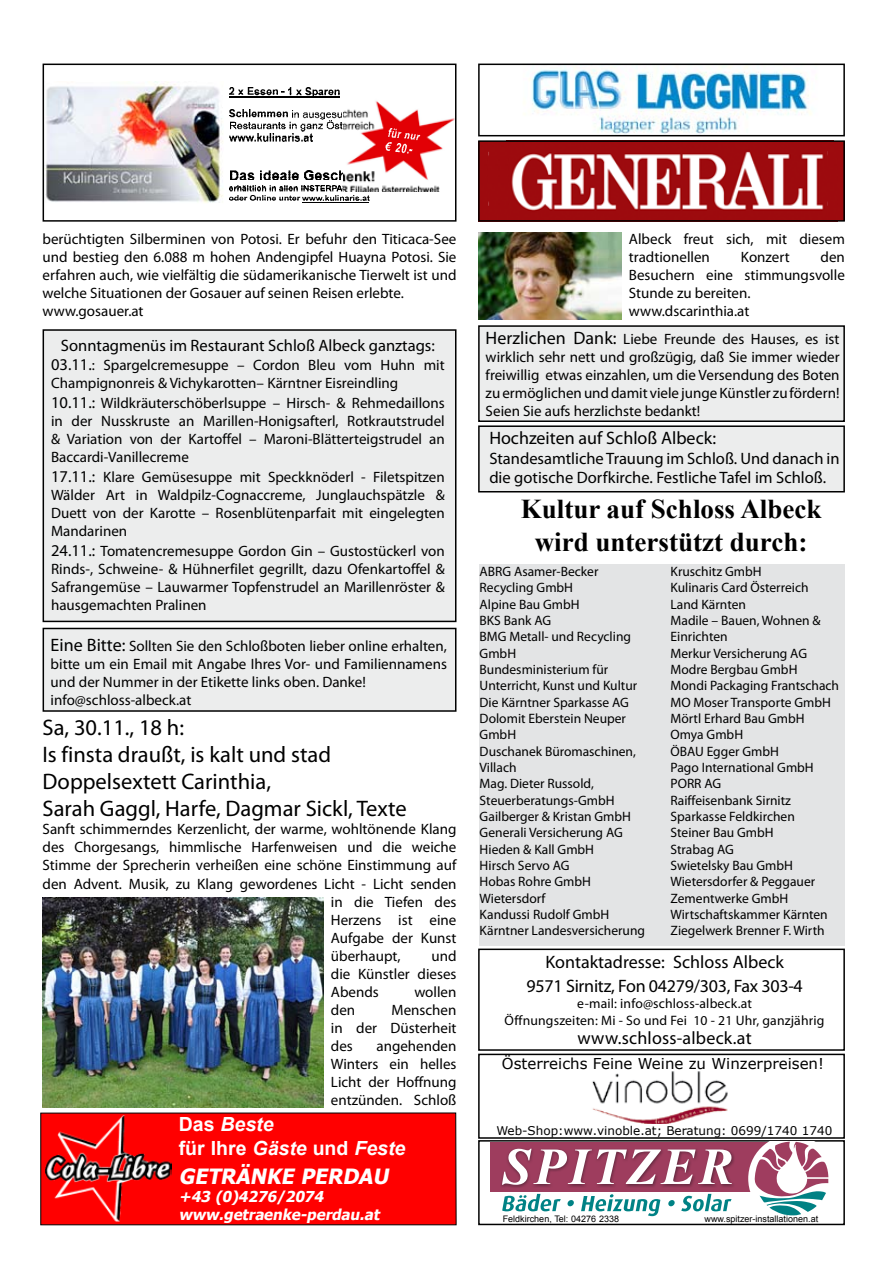
<style>
.page{position:relative;width:896px;height:1272px;background:#fff}
.page>*{position:absolute;margin:0;border:0;box-sizing:border-box;transform-origin:0 0}
.t1{font:700 27.15px/32.7px "Times New Roman";color:#000;text-align:center}
.t2{font:22.5px/27px "Myriad Pro";color:#000}
.t3{font:italic 700 21px "Tahoma";color:#fff}
.t4{font:italic 700 19.5px/23.4px "Arial";color:#fff}
.t5{font:18px/24.2px "Myriad Pro";color:#000;text-align:center}
.t6{font:16.5px/19.8px "Myriad Pro";color:#000}
.t7{font:15px/18px "Myriad Pro";color:#000;text-align:justify}
.t8{font:italic 700 15px/18px "Tahoma";color:#fff}
.t9{font:15px "Verdana";color:#000}
.t10{font:13.65px/16.4px "Myriad Pro";color:#000}
.t11{font:12px "Verdana";color:#000}
.t12{font:9px "Arial";color:#000}
.s1{font-size:16.5px}
.s2{font-size:18px}
.s3{font-style:normal}
</style>
<div class="page">
<div style="left:43px;top:330px;width:412px;height:291px;background:#eceded"></div>
<div style="left:43px;top:329px;width:413px;height:293px;border:2px solid #000"></div>
<div style="left:43px;top:628px;width:412px;height:83px;background:#eceded"></div>
<div style="left:43px;top:627px;width:413px;height:84px;border:2px solid #000"></div>
<img style="left:833px;top:143px;width:8px;height:76px">
<div style="left:478px;top:326px;width:365px;height:95px;background:#eceded"></div>
<div style="left:478px;top:325px;width:366px;height:97px;border:2px solid #000"></div>
<div style="left:41px;top:1112px;width:415px;height:112px;background:#f00"></div>
<img style="left:45px;top:1115px;width:126px;height:106px">
<div style="left:478px;top:948px;width:366px;height:102px;border:2px solid #000"></div>
<div style="left:478px;top:1053px;width:366px;height:85px;border:2px solid #000"></div>
<div style="left:478px;top:1140px;width:366px;height:85px;border:2px solid #000"></div>
<div style="left:479px;top:563px;width:365px;height:383px;background:#e3e4e5"></div>
<img style="left:592px;top:1071px;width:136px;height:52px">
<img style="left:529px;top:67px;width:283px;height:66px">
<div style="left:478px;top:64px;width:366px;height:72px;border:2px solid #000"></div>
<div style="left:490px;top:1142px;width:301px;height:49px;background:#9e3d5e"></div>
<svg style="left:747px;top:1141px;width:82px;height:75px"></svg>
<img style="left:501px;top:1152px;width:233px;height:36px">
<svg style="left:501px;top:1148px;width:230px;height:36px"></svg>
<svg style="left:502px;top:1193px;width:58px;height:18px"></svg>
<svg style="left:567px;top:1199px;width:7px;height:7px"></svg>
<svg style="left:581px;top:1194px;width:79px;height:22px"></svg>
<svg style="left:667px;top:1199px;width:7px;height:7px"></svg>
<svg style="left:681px;top:1193px;width:50px;height:18px"></svg>
<img style="left:508px;top:143px;width:325px;height:76px">
<div style="left:478px;top:425px;width:366px;height:67px;background:#eceded;border:2px solid #000"></div>
<div style="left:481px;top:143px;width:27px;height:76px;background:#9d0a0e"></div>
<div style="left:478px;top:140px;width:366px;height:82px;border:2px solid #000"></div>
<img style="left:229px;top:88px;width:48px;height:10px">
<img style="left:288px;top:88px;width:51px;height:10px">
<hr style="left:229px;top:96px;width:111px;height:1px;background:#000">
<img style="left:229px;top:110px;width:59px;height:8px">
<img style="left:292px;top:110px;width:50px;height:10px">
<img style="left:230px;top:120px;width:113px;height:12px">
<img style="left:229px;top:134px;width:84px;height:7px">
<img style="left:230px;top:170px;width:113px;height:10px">
<img style="left:230px;top:185px;width:113px;height:6px">
<img style="left:230px;top:195px;width:70px;height:6px">
<img style="left:302px;top:195px;width:67px;height:6px">
<hr style="left:302px;top:202px;width:67px;height:1px;background:#000">
<img style="left:46px;top:81px;width:177px;height:122px">
<img style="left:343px;top:101px;width:110px;height:90px">
<img style="left:388px;top:129px;width:33px;height:18px">
<img style="left:385px;top:142px;width:6px;height:26px">
<img style="left:395px;top:144px;width:14px;height:14px">
<svg style="left:409px;top:150px;width:4px;height:6px"></svg>
<div style="left:43px;top:64px;width:413px;height:158px;border:2px solid #000"></div>
<img style="left:43px;top:897px;width:280px;height:210px">
<img style="left:478px;top:232px;width:143px;height:87px">
<p class="t7" style="left:43px;top:229px;width:415px;text-align:left">berüchtigten Silberminen von Potosi. Er befuhr den Titicaca-See und bestieg den 6.088 m hohen Andengipfel Huayna Potosi. Sie erfahren auch, wie vielfältig die südamerikanische Tierwelt ist und welche Situationen der Gosauer auf seinen Reisen erlebte. www.gosauer.at</p>
<p class="t6" style="left:61px;top:335px;width:375px">Sonntagmenüs im Restaurant Schloß Albeck ganztags:</p>
<p class="t7" style="left:51px;top:356px;width:395px"><span class="s1">03.11.</span>: Spargelcremesuppe – Cordon Bleu vom Huhn mit<br>Champignonreis &amp; Vichykarotten– Kärntner Eisreindling</p>
<p class="t7" style="left:51px;top:394px;width:395px"><span class="s1">10.11.:</span> Wildkräuterschöberlsuppe – Hirsch- &amp; Rehmedaillons in der Nusskruste an Marillen-Honigsafterl, Rotkrautstrudel &amp; Variation von der Kartoffel – Maroni-Blätterteigstrudel an Baccardi-Vanillecreme</p>
<p class="t7" style="left:51px;top:468px;width:395px"><span class="s1">17.11.:</span> Klare Gemüsesuppe mit Speckknöderl - Filetspitzen Wälder Art in Waldpilz-Cognaccreme, Junglauchspätzle &amp; Duett von der Karotte – Rosenblütenparfait mit eingelegten Mandarinen</p>
<p class="t7" style="left:51px;top:541px;width:395px"><span class="s1">24.11.:</span> Tomatencremesuppe Gordon Gin – Gustostückerl von Rinds-, Schweine- &amp; Hühnerfilet gegrillt, dazu Ofenkartoffel &amp; Safrangemüse – Lauwarmer Topfenstrudel an Marillenröster &amp; hausgemachten Pralinen</p>
<p class="t7" style="left:51px;top:636px;width:397px;text-align:left"><span class="s2">Eine Bitte:</span> Sollten Sie den Schloßboten lieber online erhalten, bitte um ein Email mit Angabe Ihres Vor- und Familiennamens und der Nummer in der Etikette links oben. Danke! info@schloss-albeck.at</p>
<h2 class="t2" style="left:43px;top:714px;width:365px">Sa, 30.11., 18 h:<br>Is finsta draußt, is kalt und stad<br>Doppelsextett Carinthia,<br>Sarah Gaggl, Harfe, Dagmar Sickl, Texte</h2>
<p class="t7" style="left:43px;top:820px;width:415px">Sanft schimmerndes Kerzenlicht, der warme, wohltönende Klang des Chorgesangs, himmlische Harfenweisen und die weiche Stimme der Sprecherin verheißen eine schöne Einstimmung auf den Advent. Musik, zu Klang gewordenes Licht - Licht senden</p>
<p class="t7" style="left:331px;top:893px;width:127px">in die Tiefen des Herzens ist eine Aufgabe der Kunst überhaupt,</p>
<p class="t7" style="left:331px;top:947px;width:127px;text-indent:100px">und die Künstler dieses Abends</p>
<p class="t7" style="left:414px;top:983px;width:44px">wollen</p>
<p class="t7" style="left:331px;top:1001px;width:26px">den</p>
<p class="t7" style="left:331px;top:1001px;width:127px;text-indent:61px">Menschen in der Düsterheit des</p>
<p class="t7" style="left:331px;top:1037px;width:127px;text-indent:46px">angehenden Winters ein helles Licht der Hoffnung entzünden. Schloß</p>
<h3 class="t4" style="left:179px;top:1113px;width:228px"><span class="s3">Das</span> Beste<br><span class="s3">für Ihre</span> Gäste <span class="s3">und</span> Feste</h3>
<h3 class="t3" style="left:179px;top:1161px;width:215px">GETRÄNKE PERDAU</h3>
<p class="t8" style="left:179px;top:1186px;width:205px">+43 (0)4276/2074 www.getraenke-perdau.at</p>
<p class="t7" style="left:628px;top:229px;width:217px">Albeck freut sich, mit diesem tradtionellen</p>
<p class="t7" style="left:628px;top:247px;width:217px;text-align:left;text-indent:191px">den<br>Besuchern eine stimmungsvolle<br>Stunde zu bereiten. www.dscarinthia.at</p>
<p class="t7" style="left:740px;top:247px;width:50px">Konzert</p>
<p class="t7" style="left:485px;top:329px;width:355px"><span class="s2">Herzlichen Dank:</span> Liebe Freunde des Hauses, es ist wirklich sehr nett und großzügig, daß Sie immer wieder freiwillig etwas einzahlen, um die Versendung des Boten zu ermöglichen und damit viele junge Künstler zu fördern!<br>Seien Sie aufs herzlichste bedankt!</p>
<p class="t5" style="left:489px;top:425px;width:228px">Hochzeiten auf Schloß Albeck:</p>
<p class="t6" style="left:489px;top:448px;width:351px">Standesamtliche Trauung im Schloß. Und danach in die gotische Dorfkirche. Festliche Tafel im Schloß.</p>
<h1 class="t1" style="left:520px;top:492px;width:302px">Kultur auf Schloss Albeck wird unterstützt durch:</h1>
<p class="t10" style="left:479px;top:563px;width:167px">ABRG Asamer-Becker<br>Recycling GmbH<br>Alpine Bau GmbH<br>BKS Bank AG<br>BMG Metall- und Recycling<br>GmbH<br>Bundesministerium für<br>Unterricht, Kunst und Kultur<br>Die Kärntner Sparkasse AG<br>Dolomit Eberstein Neuper<br>GmbH<br>Duschanek Büromaschinen,<br>Villach<br>Mag. Dieter Russold,<br>Steuerberatungs-GmbH<br>Gailberger &amp; Kristan GmbH<br>Generali Versicherung AG<br>Hieden &amp; Kall GmbH<br>Hirsch Servo AG<br>Hobas Rohre GmbH<br>Wietersdorf<br>Kandussi Rudolf GmbH<br>Kärntner Landesversicherung</p>
<p class="t10" style="left:670px;top:563px;width:170px">Kruschitz GmbH<br>Kulinaris Card Österreich<br>Land Kärnten<br>Madile – Bauen, Wohnen &amp;<br>Einrichten<br>Merkur Versicherung AG<br>Modre Bergbau GmbH<br>Mondi Packaging Frantschach<br>MO Moser Transporte GmbH<br>Mörtl Erhard Bau GmbH<br>Omya GmbH<br>ÖBAU Egger GmbH<br>Pago International GmbH<br>PORR AG<br>Raiffeisenbank Sirnitz<br>Sparkasse Feldkirchen<br>Steiner Bau GmbH<br>Strabag AG<br>Swietelsky Bau GmbH<br>Wietersdorfer &amp; Peggauer<br>Zementwerke GmbH<br>Wirtschaftskammer Kärnten<br>Ziegelwerk Brenner F. Wirth</p>
<p class="t5" style="left:526px;top:949px;width:277px">Kontaktadresse: Schloss Albeck<br>9571 Sirnitz, Fon 04279/303, Fax 303-4</p>
<p class="t10" style="left:504px;top:995px;width:321px;text-align:center">e-mail: info@schloss-albeck.at<br>Öffnungszeiten: Mi - So und Fei 10 - 21 Uhr, ganzjährig</p>
<p class="t5" style="left:577px;top:1025px;width:175px">www.schloss-albeck.at</p>
<p class="t9" style="left:501px;top:1054px;width:323px">Österreichs Feine Weine zu Winzerpreisen!</p>
<p class="t11" style="left:496px;top:1122px;width:337px">Web-Shop:www.vinoble.at; Beratung: 0699/1740 1740</p>
<p class="t12" style="left:502px;top:1213px;width:118px">Feldkirchen, Tel: 04276 2338</p>
<p class="t12" style="left:704px;top:1213px;width:115px">www.spitzer-installationen.at</p>
</div>
